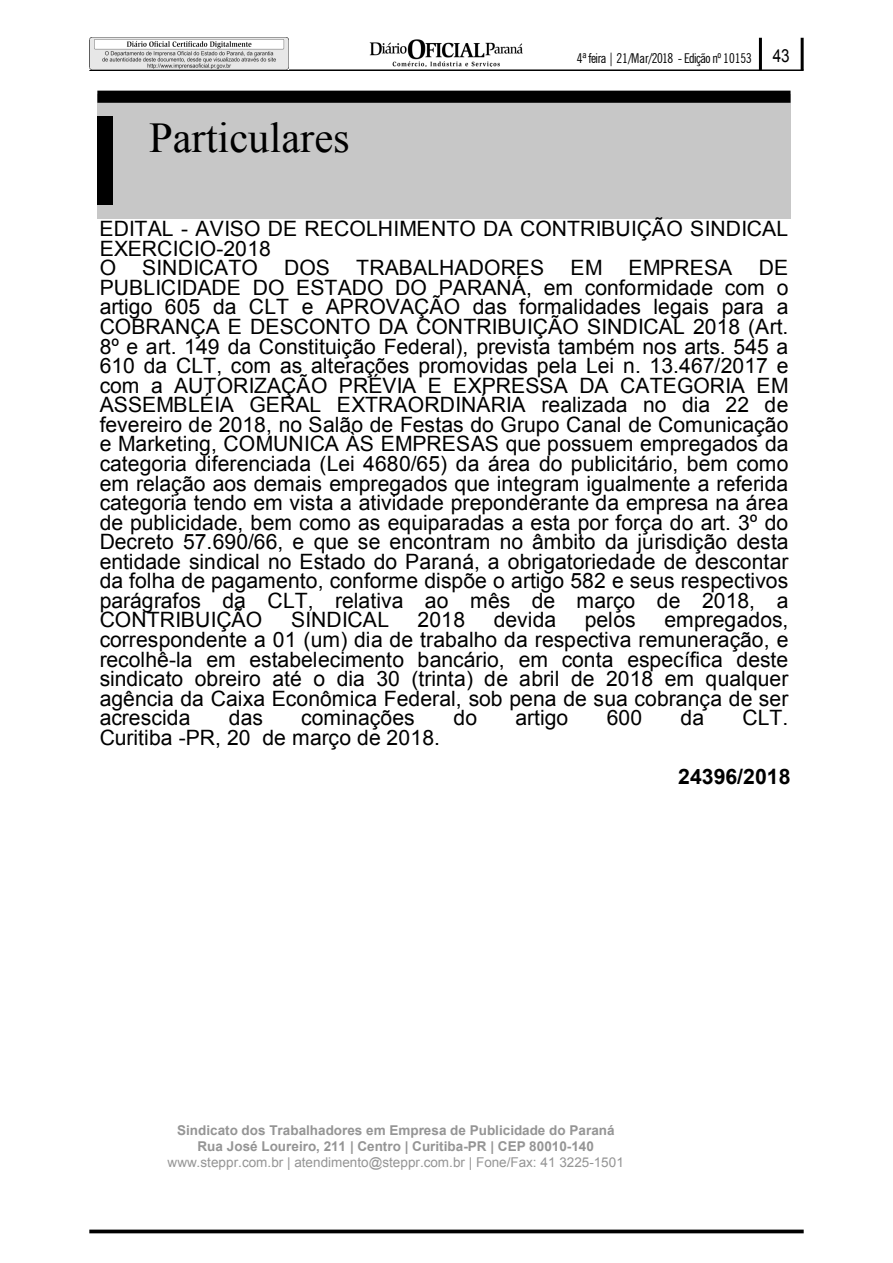
<style>
.page{position:relative;width:893px;height:1263px;background:#fff}
.page>*{position:absolute;margin:0;border:0;box-sizing:border-box;transform-origin:0 0}
.Titulo{font:42.6px "Times New Roman";color:#000}
.Comercio_Ind{font:700 21.3px "Arial";color:#000}
.t1{font:21.15px/19.5px "Arial";color:#000}
.t2{font:700 13.5px/15.8px "Arial";color:#959595;text-align:center}
.t3{font:condensed 13.5px "News Gothic BT";letter-spacing:-.04em;color:#000}
.s1{font-family:"Arial";font-stretch:normal;font-size:18px}
.s2{font-weight:400}
</style>
<div class="page">
<svg style="left:89px;top:1229px;width:715px;height:4px;background:#262626"></svg>
<hr style="left:801px;top:38px;width:3px;height:32px;background:#000">
<hr style="left:759px;top:38px;width:3px;height:32px;background:#000">
<hr style="left:89px;top:69px;width:715px;height:2px;background:#000">
<img style="left:369px;top:39px;width:154px;height:27px">
<img style="left:89px;top:38px;width:199px;height:31px">
<div style="left:97px;top:94px;width:693px;height:125px;background:#c7c7c7"></div>
<div style="left:97px;top:117px;width:16px;height:88px;background:#000"></div>
<div style="left:97px;top:91px;width:693px;height:12px;background:#000"></div>
<p class="Titulo" style="left:149px;top:109px;width:202px">Particulares</p>
<p class="t3" style="left:577px;top:50px;width:215px">4ª feira | 21/Mar/2018 - Edição nº 10153 <span class="s1">43</span></p>
<p class="t1" style="left:100px;top:219px;width:690px">EDITAL - AVISO DE RECOLHIMENTO DA CONTRIBUIÇÃO SINDICAL EXERCICIO-2018<br>O SINDICATO DOS TRABALHADORES EM EMPRESA DE PUBLICIDADE DO ESTADO DO PARANÁ, em conformidade com o artigo 605 da CLT e APROVAÇÃO das formalidades legais para a COBRANÇA E DESCONTO DA CONTRIBUIÇÃO SINDICAL 2018 (Art.<br>8º e art. 149 da Constituição Federal), prevista também nos arts. 545 a 610 da CLT, com as alterações promovidas pela Lei n. 13.467/2017 e com a AUTORIZAÇÃO PRÉVIA E EXPRESSA DA CATEGORIA EM ASSEMBLÉIA GERAL EXTRAORDINÁRIA realizada no dia 22 de fevereiro de 2018, no Salão de Festas do Grupo Canal de Comunicação e Marketing, COMUNICA ÀS EMPRESAS que possuem empregados da categoria diferenciada (Lei 4680/65) da área do publicitário, bem como em relação aos demais empregados que integram igualmente a referida categoria tendo em vista a atividade preponderante da empresa na área de publicidade, bem como as equiparadas a esta por força do art. 3º do Decreto 57.690/66, e que se encontram no âmbito da jurisdição desta entidade sindical no Estado do Paraná, a obrigatoriedade de descontar da folha de pagamento, conforme dispõe o artigo 582 e seus respectivos parágrafos da CLT, relativa ao mês de março de 2018, a CONTRIBUIÇÃO</p>
<p class="t1" style="left:291px;top:610px;width:100px">SINDICAL</p>
<p class="t1" style="left:418px;top:610px;width:49px">2018</p>
<p class="t1" style="left:494px;top:610px;width:64px">devida</p>
<p class="t1" style="left:585px;top:610px;width:52px">pelos</p>
<p class="t1" style="left:100px;top:610px;width:690px;text-align:justify;text-indent:565px">empregados, correspondente a 01 (um) dia de trabalho da respectiva remuneração, e recolhê-la em estabelecimento bancário, em conta específica deste sindicato obreiro até o dia 30 (trinta) de abril de 2018 em qualquer agência da Caixa Econômica Federal, sob pena de sua cobrança de ser acrescida</p>
<p class="t1" style="left:229px;top:708px;width:36px">das</p>
<p class="t1" style="left:301px;top:708px;width:115px">cominações</p>
<p class="t1" style="left:453px;top:708px;width:25px">do</p>
<p class="t1" style="left:515px;top:708px;width:54px">artigo</p>
<p class="t1" style="left:607px;top:708px;width:37px">600</p>
<p class="t1" style="left:680px;top:708px;width:25px">da</p>
<p class="t1" style="left:742px;top:708px;width:47px">CLT.</p>
<p class="t1" style="left:100px;top:728px;width:342px">Curitiba -PR, 20 de março de 2018.</p>
<p class="Comercio_Ind" style="left:678px;top:763px;width:114px">24396/2018</p>
<p class="t2" style="left:168px;top:1123px;width:458px">Sindicato dos Trabalhadores em Empresa de Publicidade do Paraná<br>Rua José Loureiro, 211 | Centro | Curitiba-PR | CEP 80010-140 <span class="s2">www.steppr.com.br | atendimento@steppr.com.br | Fone/Fax: 41 3225-1501</span></p>
</div>
